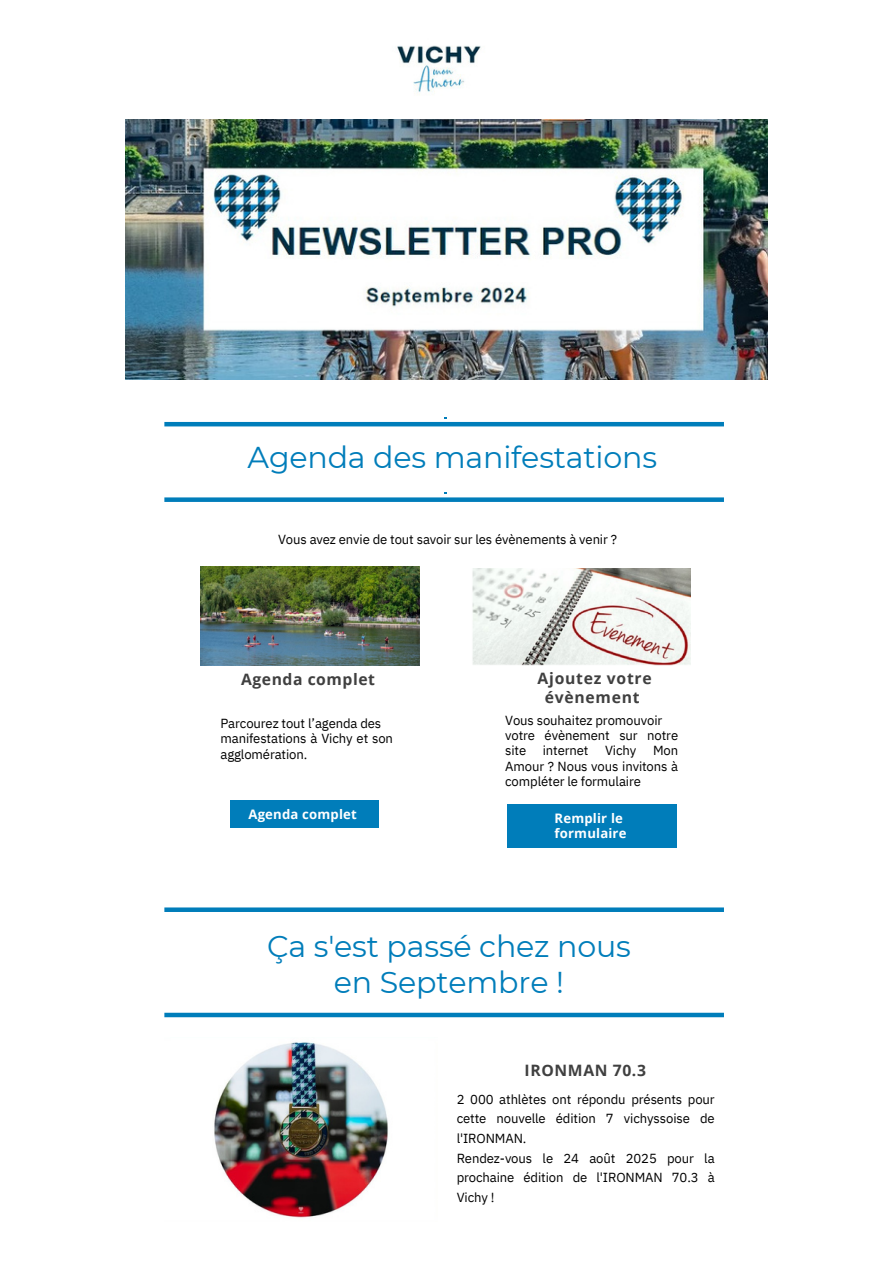
<style>
.page{position:relative;width:894px;height:1264px;background:#fff}
.page>*{position:absolute;margin:0;border:0;box-sizing:border-box;transform-origin:0 0}
.t1{font:30.15px/36px "Montserrat";letter-spacing:-.005em;color:#007dba;text-align:center}
.t2{font:700 15.75px/19.2px "Open Sans";letter-spacing:.045em;color:#404040;text-align:center}
.t3{font:13.05px/15.3px "IBM Plex Sans";letter-spacing:-.01em;color:#000;text-align:justify}
.t4{font:700 13.05px/15.3px "Open Sans";letter-spacing:.015em;color:#fff}
</style>
<div class="page">
<img style="left:397px;top:45px;width:84px;height:50px">
<div style="left:507px;top:804px;width:169px;height:43px;background:#007dba"></div>
<div style="left:230px;top:800px;width:148px;height:28px;background:#007dba"></div>
<hr style="left:164px;top:422px;width:559px;height:4px;background:#007dba">
<div style="left:164px;top:497px;width:559px;height:5px;background:#007dba"></div>
<div style="left:164px;top:907px;width:559px;height:5px;background:#007dba"></div>
<div style="left:164px;top:1012px;width:559px;height:5px;background:#007dba"></div>
<img style="left:214px;top:1042px;width:174px;height:176px">
<img style="left:126px;top:119px;width:641px;height:260px">
<img style="left:200px;top:567px;width:220px;height:99px">
<img style="left:472px;top:568px;width:218px;height:98px">
<p class="t1" style="left:247px;top:439px;width:411px">Agenda des manifestations</p>
<p class="t3" style="left:278px;top:531px;width:340px">Vous avez envie de tout savoir sur les évènements à venir ?</p>
<p class="t2" style="left:241px;top:669px;width:135px">Agenda complet</p>
<p class="t2" style="left:537px;top:668px;width:116px">Ajoutez votre évènement</p>
<h3 class="t3" style="left:220px;top:715px;width:162px">Parcourez tout l’agenda des</h3>
<h3 class="t3" style="left:220px;top:730px;width:174px">manifestations à Vichy et son agglomération.</h3>
<p class="t3" style="left:505px;top:712px;width:158px">Vous souhaitez promouvoir</p>
<p class="t3" style="left:505px;top:727px;width:174px">votre évènement sur notre site</p>
<p class="t3" style="left:542px;top:742px;width:47px">internet</p>
<p class="t3" style="left:605px;top:742px;width:33px">Vichy</p>
<p class="t3" style="left:505px;top:742px;width:174px;text-indent:148px">Mon Amour ? Nous vous invitons à compléter le formulaire</p>
<h4 class="t4" style="left:248px;top:805px;width:110px">Agenda complet</h4>
<p class="t4" style="left:554px;top:810px;width:73px">Remplir le formulaire</p>
<h1 class="t1" style="left:267px;top:928px;width:365px">Ça s'est passé chez nous en Septembre !</h1>
<h4 class="t2" style="left:524px;top:1060px;width:123px">IRONMAN 70.3</h4>
<h1 class="t3" style="left:456px;top:1088px;width:259px;line-height:19.6px">2 000 athlètes ont répondu présents pour cette nouvelle édition 7 vichyssoise de l'IRONMAN.</h1>
<p class="t3" style="left:456px;top:1147px;width:259px;line-height:19.6px">Rendez-vous le 24 août 2025 pour la prochaine édition de l'IRONMAN 70.3 à Vichy !</p>
</div>
